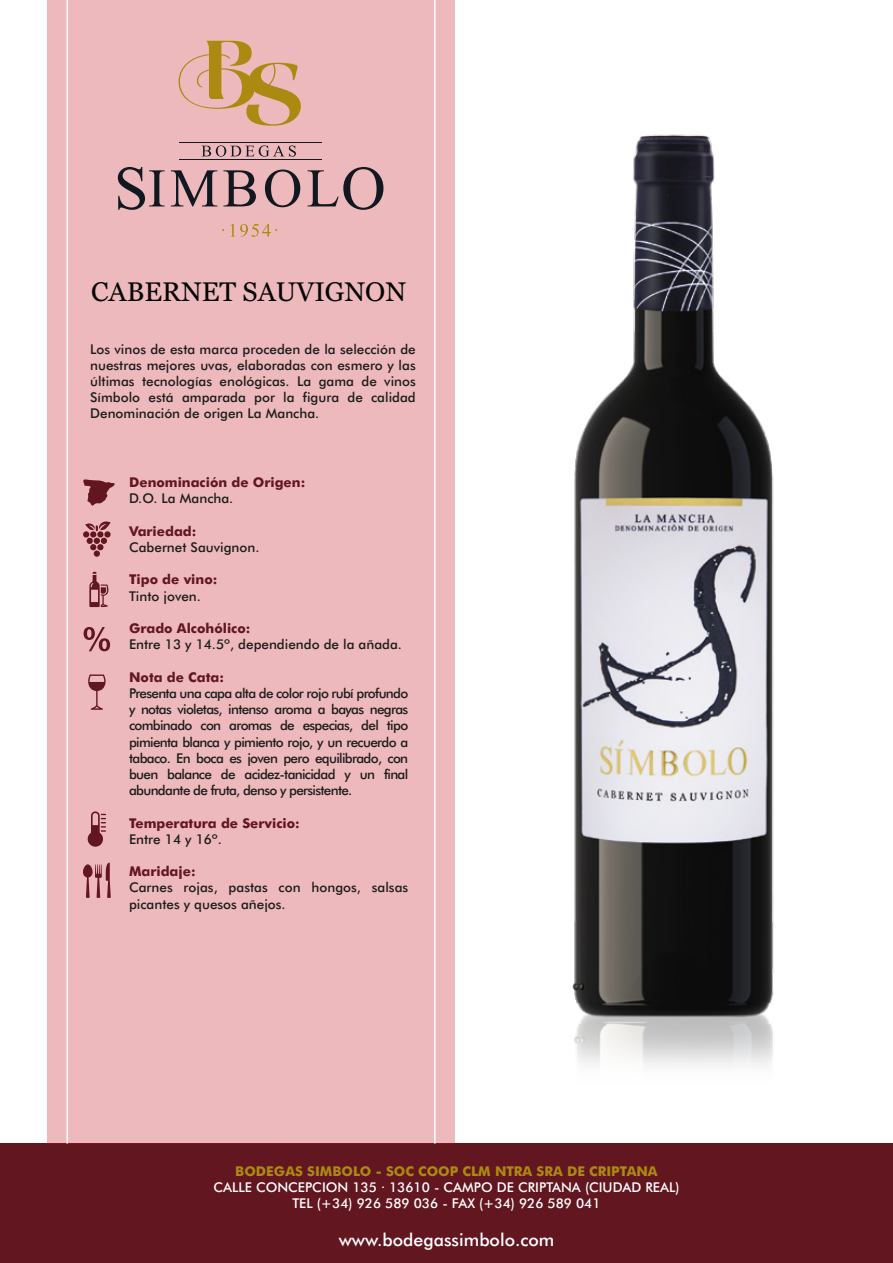
<style>
.page{position:relative;width:893px;height:1263px;background:#fff}
.page>*{position:absolute;margin:0;border:0;box-sizing:border-box;transform-origin:0 0}
.t1{font:27px "Georgia";color:#040505}
.t2{font:500 17.7px "Futura BT";color:#fff}
.t3{font:500 13.5px/16.2px "Futura BT";color:#1d1d1b;text-align:justify}
.t4{font:700 13.5px "Futura BT";color:#621620}
.t5{font:500 13.5px/16.2px "Futura BT";color:#fff;text-align:center}
.t6{font:700 13.5px "Futura BT";color:#ac8a11}
</style>
<div class="page">
<img style="left:572px;top:134px;width:202px;height:932px">
<div style="left:0;top:1144px;width:893px;height:119px;background:#621620"></div>
<div style="left:47px;top:0;width:408px;height:1144px;background:#edb9bc"></div>
<hr style="left:67px;top:0;width:1px;height:1144px;background:#fff">
<hr style="left:434px;top:0;width:2px;height:1144px;background:#fff">
<svg style="left:118px;top:167px;width:47px;height:43px"></svg>
<svg style="left:171px;top:170px;width:46px;height:36px"></svg>
<svg style="left:223px;top:170px;width:33px;height:36px"></svg>
<svg style="left:265px;top:170px;width:35px;height:37px"></svg>
<svg style="left:308px;top:167px;width:75px;height:43px"></svg>
<svg style="left:201px;top:145px;width:95px;height:12px"></svg>
<hr style="left:179px;top:142px;width:143px;height:1px;background:#111820">
<hr style="left:179px;top:159px;width:143px;height:1px;background:#111820">
<svg style="left:179px;top:41px;width:122px;height:85px"></svg>
<svg style="left:230px;top:224px;width:47px;height:13px"></svg>
<div style="left:94px;top:550px;width:6px;height:7px;background:#621620;border-radius:50%"></div>
<svg style="left:104px;top:531px;width:7px;height:7px"></svg>
<svg style="left:87px;top:538px;width:20px;height:12px"></svg>
<div style="left:90px;top:531px;width:6px;height:7px;background:#621620;border-radius:50%"></div>
<div style="left:83px;top:531px;width:6px;height:7px;background:#621620;border-radius:50%"></div>
<div style="left:97px;top:531px;width:6px;height:7px;background:#621620;border-radius:50%"></div>
<svg style="left:85px;top:521px;width:26px;height:10px"></svg>
<svg style="left:88px;top:674px;width:18px;height:36px"></svg>
<svg style="left:83px;top:863px;width:28px;height:35px"></svg>
<svg style="left:87px;top:811px;width:19px;height:36px"></svg>
<svg style="left:84px;top:627px;width:26px;height:24px"></svg>
<svg style="left:89px;top:572px;width:20px;height:35px"></svg>
<svg style="left:83px;top:479px;width:32px;height:27px"></svg>
<h1 class="t1" style="left:91px;top:272px;width:316px">CABERNET SAUVIGNON</h1>
<p class="t3" style="left:90px;top:340px;width:327px">Los vinos de esta marca proceden de la selección de nuestras mejores uvas, elaboradas con esmero y las últimas tecnologías enológicas. La gama de vinos Símbolo está amparada por la figura de calidad Denominación de origen La Mancha.</p>
<p class="t4" style="left:129px;top:474px;width:178px">Denominación de Origen:</p>
<p class="t3" style="left:129px;top:490px;width:106px">D.O. La Mancha.</p>
<p class="t4" style="left:129px;top:523px;width:69px">Variedad:</p>
<p class="t3" style="left:129px;top:539px;width:132px">Cabernet Sauvignon.</p>
<p class="t4" style="left:129px;top:571px;width:90px">Tipo de vino:</p>
<p class="t3" style="left:129px;top:588px;width:73px">Tinto joven.</p>
<p class="t4" style="left:129px;top:620px;width:123px">Grado Alcohólico:</p>
<p class="t3" style="left:129px;top:636px;width:274px">Entre 13 y 14.5º, dependiendo de la añada.</p>
<p class="t4" style="left:129px;top:669px;width:96px">Nota de Cata:</p>
<p class="t3" style="left:129px;top:685px;width:281px">Presenta una capa alta de color rojo rubí profundo y notas violetas, intenso aroma a bayas negras combinado con aromas de especias, del tipo pimienta blanca y pimiento rojo, y un recuerdo a tabaco. En boca es joven pero equilibrado, con buen balance de acidez-tanicidad y un final abundante de fruta, denso y persistente.</p>
<p class="t4" style="left:129px;top:814px;width:172px">Temperatura de Servicio:</p>
<p class="t3" style="left:129px;top:831px;width:94px">Entre 14 y 16º.</p>
<p class="t4" style="left:129px;top:863px;width:68px">Maridaje:</p>
<p class="t3" style="left:129px;top:879px;width:281px">Carnes rojas, pastas con hongos, salsas picantes y quesos añejos.</p>
<p class="t6" style="left:235px;top:1163px;width:424px">BODEGAS SIMBOLO - SOC COOP CLM NTRA SRA DE CRIPTANA</p>
<p class="t5" style="left:213px;top:1179px;width:468px">CALLE CONCEPCION 135 · 13610 - CAMPO DE CRIPTANA (CIUDAD REAL)<br>TEL (+34) 926 589 036 - FAX (+34) 926 589 041</p>
<h2 class="t2" style="left:339px;top:1229px;width:217px">www.bodegassimbolo.com</h2>
</div>
